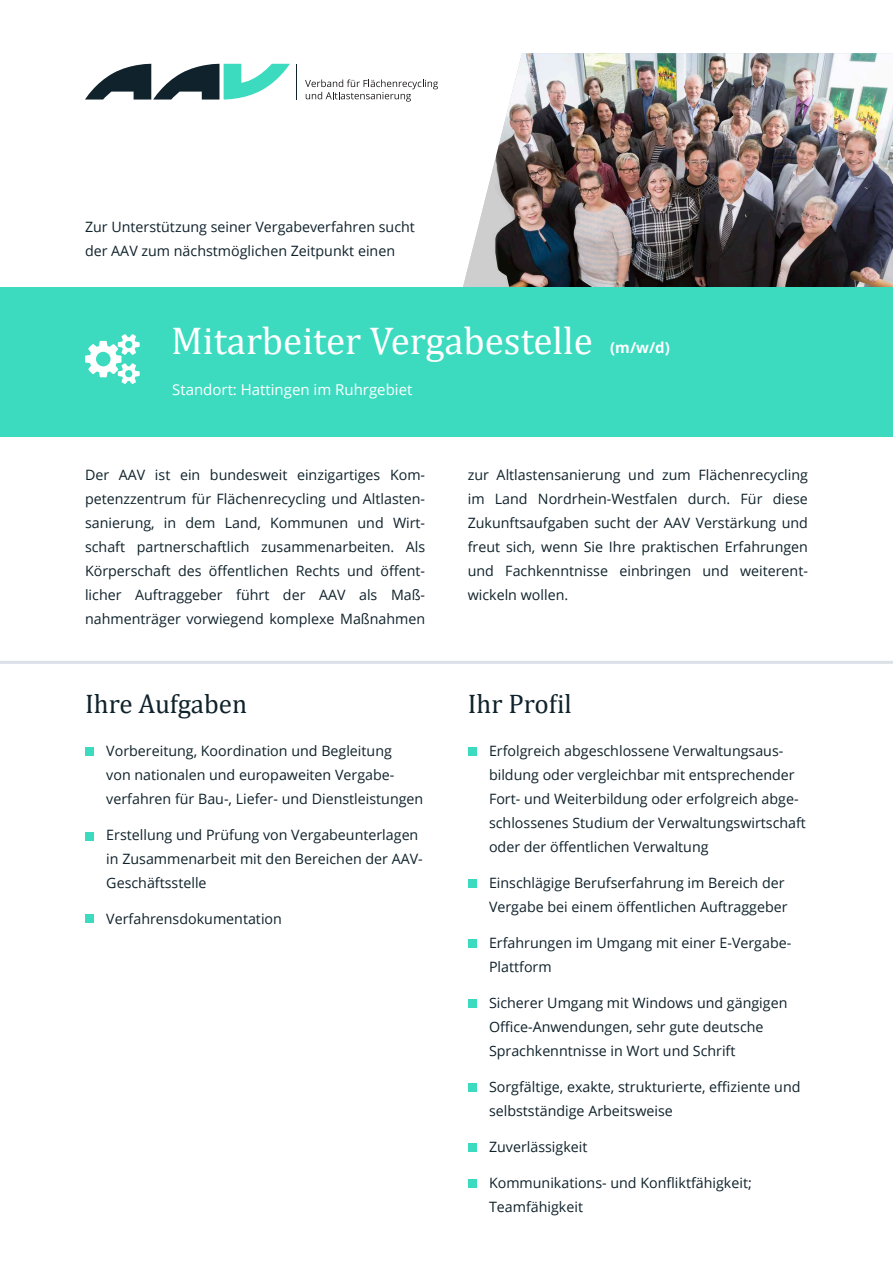
<style>
.page{position:relative;width:893px;height:1263px;background:#fff}
.page>*{position:absolute;margin:0;border:0;box-sizing:border-box;transform-origin:0 0}
.t1{font:39px "Cambria";color:#fff}
.t2{font:27px "Cambria";color:#10222b}
.t3{font:15px "Open Sans";color:#fff}
.t4{font:700 15px "Open Sans";color:#fff}
.t5{font:14.25px/24px "Open Sans";color:#10222b}
</style>
<div class="page">
<img style="left:463px;top:53px;width:430px;height:234px">
<div style="left:0;top:287px;width:893px;height:150px;background:#3cdbc0"></div>
<svg style="left:85px;top:63px;width:205px;height:37px"></svg>
<hr style="left:296px;top:64px;width:1px;height:36px;background:#10222b">
<svg style="left:305px;top:79px;width:133px;height:23px"></svg>
<div style="left:85px;top:747px;width:9px;height:9px;background:#3cdbc0"></div>
<div style="left:85px;top:832px;width:9px;height:8px;background:#3cdbc0"></div>
<hr style="left:0;top:661px;width:893px;height:3px;background:#dae2e7">
<div style="left:468px;top:747px;width:8px;height:9px;background:#3cdbc0"></div>
<div style="left:468px;top:879px;width:8px;height:9px;background:#3cdbc0"></div>
<div style="left:468px;top:939px;width:8px;height:9px;background:#3cdbc0"></div>
<div style="left:85px;top:914px;width:9px;height:9px;background:#3cdbc0"></div>
<div style="left:468px;top:999px;width:8px;height:9px;background:#3cdbc0"></div>
<div style="left:468px;top:1083px;width:8px;height:9px;background:#3cdbc0"></div>
<div style="left:468px;top:1143px;width:8px;height:9px;background:#3cdbc0"></div>
<div style="left:468px;top:1179px;width:8px;height:9px;background:#3cdbc0"></div>
<p class="t5" style="left:85px;top:214px;width:331px">Zur Unterstützung seiner Vergabeverfahren sucht</p>
<p class="t5" style="left:85px;top:238px;width:312px">der AAV zum nächstmöglichen Zeitpunkt einen</p>
<p class="t1" style="left:171px;top:317px;width:423px">Mitarbeiter Vergabestelle</p>
<p class="t3" style="left:172px;top:379px;width:242px">Standort: Hattingen im Ruhrgebiet</p>
<p class="t4" style="left:610px;top:337px;width:61px">(m/w/d)</p>
<p class="t5" style="left:85px;top:462px;width:342px;text-align:justify">Der AAV ist ein bundesweit einzigartiges Kom&shy;petenzzentrum für Flächenrecycling und Altlasten&shy;sanierung, in dem Land, Kommunen und Wirt&shy;schaft partnerschaftlich zusammenarbeiten. Als Körperschaft des öffentlichen Rechts und öffent&shy;licher Auftraggeber führt der AAV als Maß&shy;nahmenträger vorwiegend komplexe Maßnahmen</p>
<p class="t5" style="left:468px;top:462px;width:342px;text-align:justify">zur Altlastensanierung und zum Flächenrecycling im Land Nordrhein-Westfalen durch. Für diese Zukunftsaufgaben sucht der AAV Verstärkung und freut sich, wenn Sie Ihre praktischen Erfahrungen und Fachkenntnisse einbringen und weiterent&shy;wickeln wollen.</p>
<p class="t2" style="left:85px;top:688px;width:164px">Ihre Aufgaben</p>
<p class="t2" style="left:468px;top:688px;width:106px">Ihr Profil</p>
<p class="t5" style="left:106px;top:738px;width:319px">Vorbereitung, Koordination und Begleitung<br>von nationalen und europaweiten Vergabe&shy;verfahren für Bau-, Liefer- und Dienstleistungen</p>
<p class="t5" style="left:106px;top:822px;width:318px">Erstellung und Prüfung von Vergabeunterlagen in Zusammenarbeit mit den Bereichen der AAV-<br>Geschäftsstelle</p>
<p class="t5" style="left:106px;top:906px;width:177px">Verfahrensdokumentation</p>
<p class="t5" style="left:489px;top:738px;width:318px">Erfolgreich abgeschlossene Verwaltungsaus&shy;bildung oder vergleichbar mit entsprechender Fort- und Weiterbildung oder erfolgreich abge&shy;schlossenes Studium der Verwaltungswirtschaft oder der öffentlichen Verwaltung</p>
<p class="t5" style="left:489px;top:870px;width:300px">Einschlägige Berufserfahrung im Bereich der<br>Vergabe bei einem öffentlichen Auftraggeber</p>
<p class="t5" style="left:489px;top:930px;width:304px">Erfahrungen im Umgang mit einer E-Vergabe-<br>Plattform</p>
<p class="t5" style="left:489px;top:990px;width:300px">Sicherer Umgang mit Windows und gängigen<br>Office-Anwendungen, sehr gute deutsche<br>Sprachkenntnisse in Wort und Schrift</p>
<p class="t5" style="left:489px;top:1074px;width:313px">Sorgfältige, exakte, strukturierte, effiziente und selbstständige Arbeitsweise</p>
<p class="t5" style="left:489px;top:1134px;width:100px">Zuverlässigkeit</p>
<p class="t5" style="left:489px;top:1170px;width:264px">Kommunikations- und Konfliktfähigkeit;<br>Teamfähigkeit</p>
</div>
